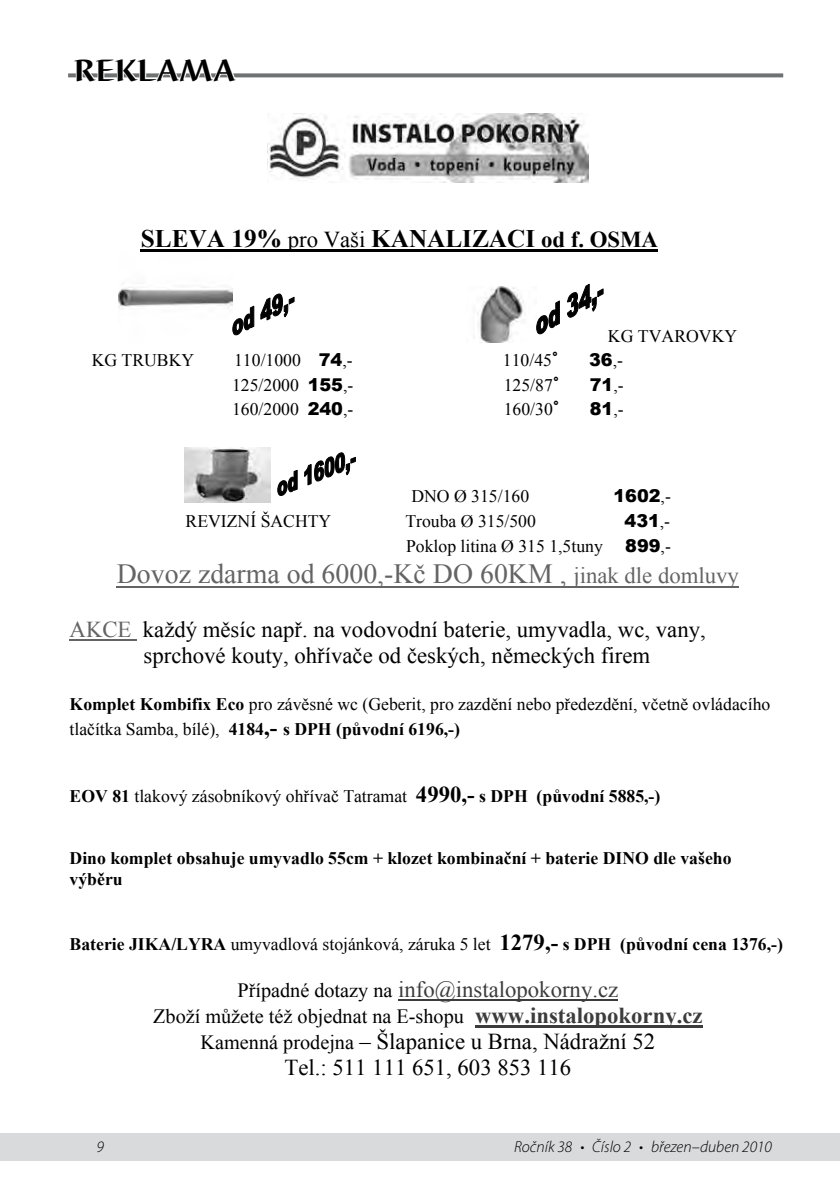
<style>
.page{position:relative;width:840px;height:1191px;background:#fff}
.page>*{position:absolute;margin:0;border:0;box-sizing:border-box;transform-origin:0 0}
.t1{font:700 32px "Barbedor TOT";letter-spacing:.025em;color:#000;scale:1.1 1}
.t2{font:27.8px "Times New Roman";color:#646464}
.t3{font:700 25.2px "Times New Roman";color:#000}
.t4{font:22.8px/26.2px "Times New Roman";color:#000}
.t5{font:22.8px "Times New Roman";color:#3c3c3c}
.t6{font:20.2px "Times New Roman";color:#000}
.t7{font:17.6px/25.2px "Times New Roman";color:#000}
.t8{font:700 17.6px/20.2px "Times New Roman";color:#000}
.t9{font:900 17.6px "Arial";color:#000}
.t10{font:italic 300 16px "Myriad Pro";color:#000}
.s1{font-weight:400;font-size:22.8px}
.s2{font-size:22.8px}
.s3{font-family:"Arial";font-weight:900}
.s4{font-family:"Times New Roman";font-weight:400}
.s5{color:#646464}
.s6{font-weight:700}
.s7{font-weight:700;font-size:22.8px}
.s8{font-weight:400}
.s9{font-size:20.2px;color:#000}
.s10{font-weight:700;font-size:22.8px;color:#3c3c3c}
.s11{font-size:20.2px}
</style>
<div class="page">
<div style="left:0;top:1133px;width:839px;height:28px;background:#d9dadb"></div>
<img style="left:267px;top:113px;width:321px;height:70px">
<hr style="left:141px;top:249px;width:516px;height:3px;background:#000">
<img style="left:118px;top:287px;width:114px;height:22px">
<svg style="left:232px;top:293px;width:63px;height:43px"></svg>
<img style="left:474px;top:286px;width:50px;height:56px">
<svg style="left:536px;top:283px;width:67px;height:51px"></svg>
<img style="left:185px;top:448px;width:85px;height:54px">
<svg style="left:277px;top:452px;width:79px;height:44px"></svg>
<hr style="left:117px;top:586px;width:621px;height:1px;background:#646464">
<hr style="left:70px;top:639px;width:67px;height:1px;background:#646464">
<hr style="left:398px;top:999px;width:220px;height:1px;background:#3c3c3c">
<hr style="left:475px;top:1025px;width:227px;height:2px;background:#3c3c3c">
<svg style="left:68px;top:73px;width:714px;height:4px;background:#7e7f80"></svg>
<svg style="left:72px;top:73px;width:166px;height:5px"></svg>
<h1 class="t1" style="left:74px;top:52px;width:148px">REKLAMA</h1>
<h3 class="t3" style="left:141px;top:221px;width:518px">SLEVA 19% <span class="s1">pro Vaši</span> KANALIZACI <span class="s2">od f. OSMA</span></h3>
<p class="t7" style="left:607px;top:323px;width:131px">KG TVAROVKY</p>
<p class="t7" style="left:92px;top:347px;width:104px">KG TRUBKY</p>
<p class="t7" style="left:234px;top:347px;width:120px">110/1000 <span class="s3">74</span>,-</p>
<p class="t7" style="left:502px;top:347px;width:57px">110/45<span class="s3">˚</span></p>
<p class="t9" style="left:588px;top:346px;width:35px">36<span class="s4">,-</span></p>
<p class="t7" style="left:232px;top:372px;width:123px">125/2000 <span class="s3">155</span>,-</p>
<p class="t7" style="left:503px;top:372px;width:57px">125/87<span class="s3">˚</span></p>
<p class="t9" style="left:589px;top:371px;width:35px">71<span class="s4">,-</span></p>
<p class="t7" style="left:232px;top:397px;width:123px">160/2000 <span class="s3">240</span>,-</p>
<p class="t7" style="left:503px;top:397px;width:57px">160/30<span class="s3">˚</span></p>
<p class="t9" style="left:589px;top:396px;width:35px">81<span class="s4">,-</span></p>
<p class="t7" style="left:411px;top:483px;width:119px">DNO Ø 315/160</p>
<p class="t9" style="left:613px;top:483px;width:59px">1602<span class="s4">,-</span></p>
<p class="t7" style="left:185px;top:508px;width:147px">REVIZNÍ ŠACHTY</p>
<p class="t7" style="left:405px;top:508px;width:132px">Trouba Ø 315/500</p>
<p class="t9" style="left:624px;top:508px;width:47px">431<span class="s4">,-</span></p>
<p class="t7" style="left:406px;top:533px;width:198px">Poklop litina Ø 315 1,5tuny</p>
<p class="t9" style="left:625px;top:533px;width:47px">899<span class="s4">,-</span></p>
<h2 class="t2" style="left:117px;top:555px;width:623px">Dovoz zdarma od 6000,-Kč DO 60KM , <span class="s2">jinak dle domluvy</span></h2>
<p class="t4" style="left:143px;top:615px;width:563px;text-indent:-74px"><span class="s5">AKCE</span> každý měsíc např. na vodovodní baterie, umyvadla, wc, vany, sprchové kouty, ohřívače od českých, německých firem</p>
<p class="t7" style="left:70px;top:691px;width:701px"><span class="s6">Komplet Kombifix Eco</span> pro závěsné wc (Geberit, pro zazdění nebo předezdění, včetně ovládacího tlačítka Samba, bílé), <span class="s6">4184</span><span class="s7">,-</span> <span class="s6">s DPH (původní 6196,-)</span></p>
<p class="t7" style="left:70px;top:783px;width:592px"><span class="s6">EOV 81</span> tlakový zásobníkový ohřívač Tatramat <span class="s7">4990,-</span> <span class="s6">s DPH (původní 5885,-)</span></p>
<p class="t8" style="left:70px;top:848px;width:663px">Dino komplet obsahuje umyvadlo 55cm + klozet kombinační + baterie DINO dle vašeho výběru</p>
<p class="t8" style="left:70px;top:934px;width:714px">Baterie JIKA/LYRA <span class="s8">umyvadlová stojánková, záruka 5 let</span> <span class="s2">1279,-</span> s DPH (původní cena 1376,-)</p>
<p class="t5" style="left:237px;top:973px;width:382px"><span class="s9">Případné dotazy na</span> info@instalopokorny.cz</p>
<p class="t6" style="left:153px;top:1002px;width:550px">Zboží můžete též objednat na E-shopu <span class="s10">www.instalopokorny.cz</span></p>
<p class="t4" style="left:200px;top:1028px;width:456px;text-align:center"><span class="s11">Kamenná prodejna</span> – Šlapanice u Brna, Nádražní 52<br>Tel.: 511 111 651, 603 853 116</p>
<p class="t10" style="left:96px;top:1138px;width:9px">9</p>
<p class="t10" style="left:513px;top:1138px;width:259px">Ročník 38 • Číslo 2 • březen–duben 2010</p>
</div>
